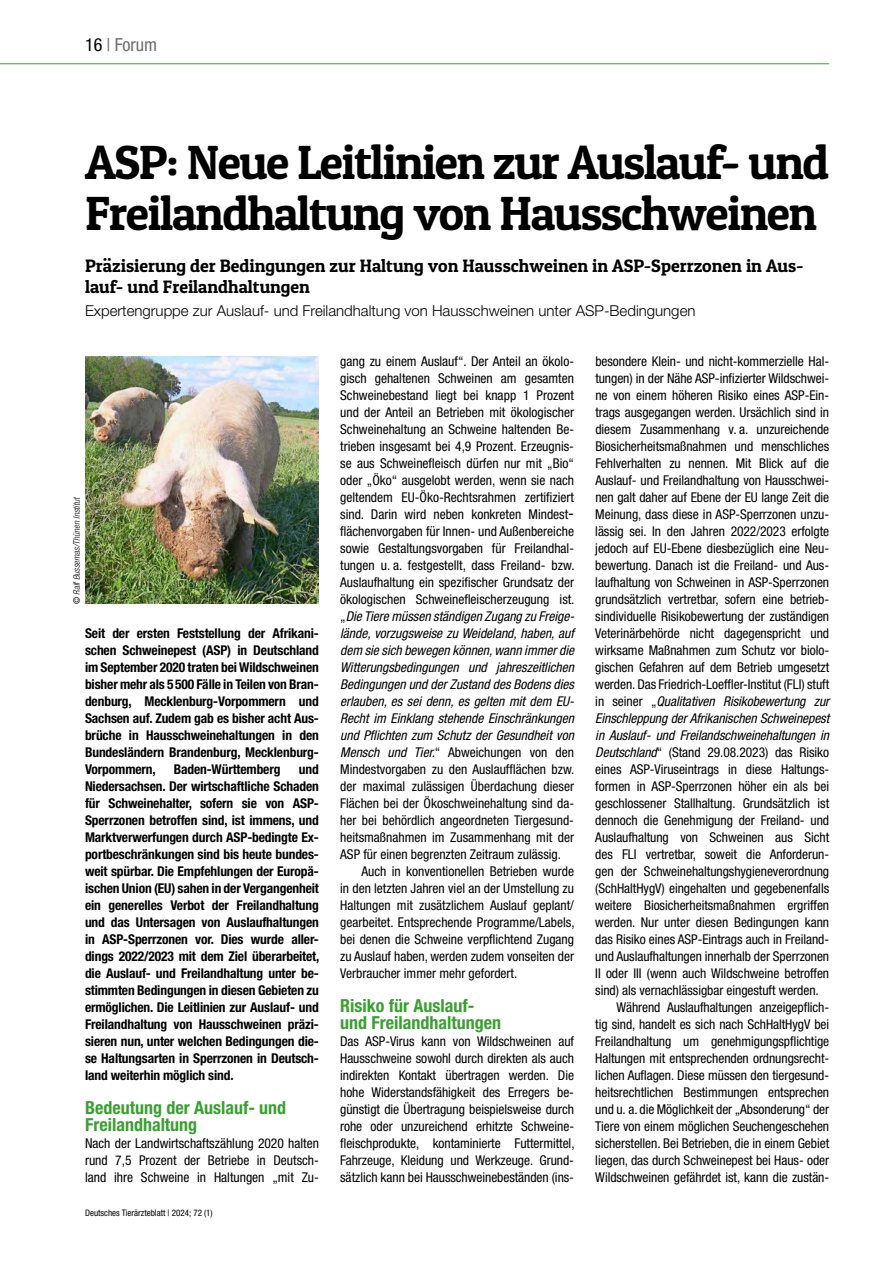
<style>
.page{position:relative;width:893px;height:1263px;background:#fff}
.page>*{position:absolute;margin:0;border:0;box-sizing:border-box;transform-origin:0 0}
.t1{font:48px/51px "Patua One";letter-spacing:-.03em;color:#000}
.t2{font:18px/21.8px "Patua One";color:#000}
.t3{font:700 condensed 18px/17px "Helvetica Neue LT Std";color:#3a9f31}
.t4{font:condensed 18px "Helvetica Neue LT Std";color:#6e6e6e}
.t5{font:300 15px "Helvetica Neue LT Std";color:#000}
.t6{font:condensed 13.5px/17px "Helvetica Neue LT Std";letter-spacing:-.005em;color:#000;text-align:justify}
.t7{font:700 condensed 13.5px/17px "Helvetica Neue LT Std";letter-spacing:-.01em;color:#000;text-align:justify}
.t8{font:italic condensed 13.5px "Helvetica Neue LT Std";letter-spacing:-.005em;color:#000}
.t9{font:condensed 9px "Helvetica Neue LT Std";color:#000}
.t10{font:italic 300 condensed 9px "Helvetica Neue LT Std";color:#000}
.s1{color:#000}
.s2{font-weight:400;font-style:normal}
.s3{font-style:italic}
.s4{font-style:normal}
</style>
<div class="page">
<hr style="left:0;top:63px;width:829px;height:1px;background:#3a9f31">
<img style="left:85px;top:356px;width:234px;height:248px">
<h2 class="t4" style="left:85px;top:34px;width:74px"><span class="s1">16</span> | Forum</h2>
<h1 class="t1" style="left:85px;top:136px;width:746px">ASP: Neue Leitlinien zur Auslauf- und<br>Freilandhaltung von Hausschweinen</h1>
<h2 class="t2" style="left:85px;top:254px;width:720px">Präzisierung der Bedingungen zur Haltung von Hausschweinen in ASP-Sperrzonen in Aus&shy;lauf- und Freilandhaltungen</h2>
<p class="t5" style="left:85px;top:301px;width:612px">Expertengruppe zur Auslauf- und Freilandhaltung von Hausschweinen unter ASP-Bedingungen</p>
<p class="t10" style="left:71px;top:604px;width:109px;rotate:-90deg"><span class="s2">©</span> Ralf Bussemas/Thünen Institut</p>
<p class="t7" style="left:85px;top:624px;width:235px">Seit der ersten Feststellung der Afrikani&shy;schen Schweinepest (ASP) in Deutschland im September 2020 traten bei Wildschweinen bisher mehr als 5500 Fälle in Teilen von Bran&shy;denburg, Mecklenburg-Vorpommern und Sachsen auf. Zudem gab es bisher acht Aus&shy;brüche in Hausschweinehaltungen in den Bundesländern Brandenburg, Mecklenburg-Vorpommern,</p>
<p class="t7" style="left:174px;top:760px;width:108px">Baden-Württemberg</p>
<p class="t7" style="left:85px;top:760px;width:236px;text-align:left;text-indent:214px">und Niedersachsen. Der wirtschaftliche Schaden für Schweinehalter, sofern sie von ASP-Sperrzonen betroffen sind, ist immens, und Marktverwerfungen durch ASP-bedingte Ex&shy;portbeschränkungen sind bis heute bundes&shy;weit spürbar. Die Empfehlungen der Europä&shy;ischen Union (EU) sahen in der Vergangenheit ein generelles Verbot der Freilandhaltung und das Untersagen von Auslaufhaltungen in ASP-Sperrzonen vor. Dies wurde aller&shy;dings 2022/2023 mit dem Ziel überarbeitet, die Auslauf- und Freilandhaltung unter be&shy;stimmten Bedingungen in diesen Gebieten zu ermöglichen. Die Leitlinien zur Auslauf- und Freilandhaltung von Hausschweinen präzi&shy;sieren nun, unter welchen Bedingungen die&shy;se Haltungsarten in Sperrzonen in Deutsch&shy;land weiterhin möglich sind.</p>
<h2 class="t3" style="left:85px;top:1099px;width:203px">Bedeutung der Auslauf- und<br>Freilandhaltung</h2>
<p class="t6" style="left:85px;top:1135px;width:235px">Nach der Landwirtschaftszählung 2020 halten rund 7,5 Prozent der Betriebe in Deutsch&shy;land ihre Schweine in Haltungen „mit Zu-</p>
<p class="t9" style="left:85px;top:1208px;width:129px">Deutsches Tierärzteblatt | 2024; 72 (1)</p>
<p class="t6" style="left:340px;top:352px;width:236px;text-align:left">gang zu einem Auslauf“. Der Anteil an ökolo&shy;gisch gehaltenen Schweinen am gesamten Schweinebestand liegt bei knapp 1 Prozent und der Anteil an Betrieben mit ökologischer Schweinehaltung an Schweine haltenden Be&shy;trieben insgesamt bei 4,9 Prozent. Erzeugnis&shy;se aus Schweinefleisch dürfen nur mit „Bio“ oder „Öko“ ausgelobt werden, wenn sie nach geltendem EU-Öko-Rechtsrahmen zertifiziert sind. Darin wird neben konkreten Mindest&shy;flächenvorgaben für Innen- und Außenbereiche sowie Gestaltungsvorgaben für Freilandhal&shy;tungen u. a. festgestellt, dass Freiland- bzw.<br>Auslaufhaltung ein spezifischer Grundsatz der ökologischen Schweinefleischerzeugung ist. „<span class="s3">Die Tiere müssen ständigen Zugang zu Freige&shy;lände, vorzugsweise zu Weideland, haben, auf dem sie sich bewegen können, wann immer die Witterungsbedingungen und jahreszeitlichen Bedingungen und der Zustand des Bodens dies erlauben, es sei denn, es gelten mit dem EU-Recht im Einklang stehende Einschränkungen und Pflichten zum Schutz der Gesundheit von Mensch und Tier.</span>“ Abweichungen von den Mindestvorgaben zu den Auslaufflächen bzw. der maximal zulässigen Überdachung dieser Flächen bei der Ökoschweinehaltung sind da&shy;her bei behördlich angeordneten Tiergesund&shy;heitsmaßnahmen im Zusammenhang mit der ASP für einen begrenzten Zeitraum zulässig.</p>
<p class="t6" style="left:340px;top:863px;width:236px;text-indent:21px">Auch in konventionellen Betrieben wurde in den letzten Jahren viel an der Umstellung zu Haltungen mit zusätzlichem Auslauf geplant/ gearbeitet. Entsprechende Programme/Labels, bei denen die Schweine verpflichtend Zugang zu Auslauf haben, werden zudem vonseiten der Verbraucher immer mehr gefordert.</p>
<h2 class="t3" style="left:340px;top:997px;width:162px">Risiko für Auslauf&shy;und Freilandhaltungen</h2>
<p class="t6" style="left:340px;top:1033px;width:236px;text-align:left">Das ASP-Virus kann von Wildschweinen auf Hausschweine sowohl durch direkten als auch indirekten Kontakt übertragen werden. Die hohe Widerstandsfähigkeit des Erregers be&shy;günstigt die Übertragung beispielsweise durch rohe oder unzureichend erhitzte Schweine&shy;fleischprodukte, kontaminierte Futtermittel, Fahrzeuge, Kleidung und Werkzeuge. Grund&shy;sätzlich kann bei Hausschweinebeständen (ins-</p>
<p class="t6" style="left:595px;top:352px;width:235px">besondere Klein- und nicht-kommerzielle Hal-</p>
<p class="t6" style="left:595px;top:369px;width:235px">tungen) in der Nähe ASP-infizierter Wildschwei-</p>
<p class="t6" style="left:595px;top:386px;width:235px">ne von einem höheren Risiko eines ASP-Ein-</p>
<p class="t6" style="left:595px;top:403px;width:235px">trags ausgegangen werden. Ursächlich sind in</p>
<p class="t6" style="left:595px;top:420px;width:235px">diesem Zusammenhang v. a. unzureichende</p>
<p class="t6" style="left:595px;top:437px;width:235px">Biosicherheitsmaßnahmen und menschliches</p>
<p class="t6" style="left:595px;top:454px;width:235px">Fehlverhalten zu nennen. Mit Blick auf die</p>
<p class="t6" style="left:595px;top:471px;width:235px">Auslauf- und Freilandhaltung von Hausschwei-</p>
<p class="t6" style="left:595px;top:488px;width:235px">nen galt daher auf Ebene der EU lange Zeit die</p>
<p class="t6" style="left:595px;top:505px;width:235px">Meinung, dass diese in ASP-Sperrzonen unzu-</p>
<p class="t6" style="left:595px;top:522px;width:235px">lässig sei. In den Jahren 2022/2023 erfolgte</p>
<p class="t6" style="left:595px;top:539px;width:235px">jedoch auf EU-Ebene diesbezüglich eine Neu-</p>
<p class="t6" style="left:595px;top:556px;width:235px">bewertung. Danach ist die Freiland- und Aus-</p>
<p class="t6" style="left:595px;top:573px;width:235px">laufhaltung von Schweinen in ASP-Sperrzonen</p>
<p class="t6" style="left:595px;top:590px;width:235px">grundsätzlich vertretbar, sofern eine betrieb-</p>
<p class="t6" style="left:595px;top:608px;width:235px">sindividuelle Risikobewertung der zuständigen</p>
<p class="t6" style="left:595px;top:625px;width:235px">Veterinärbehörde nicht dagegenspricht und</p>
<p class="t6" style="left:595px;top:642px;width:235px">wirksame Maßnahmen zum Schutz vor biolo-</p>
<p class="t6" style="left:595px;top:659px;width:235px">gischen Gefahren auf dem Betrieb umgesetzt</p>
<p class="t6" style="left:595px;top:676px;width:235px">werden. Das Friedrich-Loeffler-Institut (FLI) stuft</p>
<p class="t8" style="left:595px;top:693px;width:235px"><span class="s4">in seiner „</span>Qualitativen Risikobewertung zur</p>
<p class="t8" style="left:595px;top:710px;width:235px">Einschleppung der Afrikanischen Schweinepest</p>
<p class="t8" style="left:595px;top:727px;width:235px">in Auslauf- und Freilandschweinehaltungen in</p>
<p class="t6" style="left:595px;top:744px;width:235px"><span class="s3">Deutschland</span>“ (Stand 29.08.2023) das Risiko</p>
<p class="t6" style="left:595px;top:761px;width:235px">eines ASP-Viruseintrags in diese Haltungs-</p>
<p class="t6" style="left:595px;top:778px;width:235px">formen in ASP-Sperrzonen höher ein als bei</p>
<p class="t6" style="left:595px;top:795px;width:235px">geschlossener Stallhaltung. Grundsätzlich ist</p>
<p class="t6" style="left:595px;top:812px;width:235px">dennoch die Genehmigung der Freiland- und</p>
<p class="t6" style="left:595px;top:829px;width:235px">Auslaufhaltung von Schweinen aus Sicht</p>
<p class="t6" style="left:595px;top:846px;width:234px">des FLI vertretbar, soweit die Anforderun-</p>
<p class="t6" style="left:595px;top:863px;width:235px">gen der Schweinehaltungshygieneverordnung</p>
<p class="t6" style="left:595px;top:880px;width:235px">(SchHaltHygV) eingehalten und gegebenenfalls</p>
<p class="t6" style="left:595px;top:897px;width:235px">weitere Biosicherheitsmaßnahmen ergriffen</p>
<p class="t6" style="left:595px;top:914px;width:235px">werden. Nur unter diesen Bedingungen kann</p>
<p class="t6" style="left:595px;top:931px;width:235px">das Risiko eines ASP-Eintrags auch in Freiland-</p>
<p class="t6" style="left:595px;top:948px;width:235px">und Auslaufhaltungen innerhalb der Sperrzonen</p>
<p class="t6" style="left:595px;top:965px;width:235px">II oder III (wenn auch Wildschweine betroffen</p>
<p class="t6" style="left:595px;top:982px;width:225px">sind) als vernachlässigbar eingestuft werden.</p>
<p class="t6" style="left:617px;top:999px;width:214px">Während Auslaufhaltungen anzeigepflich-</p>
<p class="t6" style="left:595px;top:1016px;width:235px">tig sind, handelt es sich nach SchHaltHygV bei</p>
<p class="t6" style="left:595px;top:1033px;width:235px">Freilandhaltung um genehmigungspflichtige</p>
<p class="t6" style="left:595px;top:1050px;width:235px">Haltungen mit entsprechenden ordnungsrecht-</p>
<p class="t6" style="left:595px;top:1067px;width:235px">lichen Auflagen. Diese müssen den tiergesund-</p>
<p class="t6" style="left:595px;top:1084px;width:235px">heitsrechtlichen Bestimmungen entsprechen</p>
<p class="t6" style="left:595px;top:1101px;width:235px">und u. a. die Möglichkeit der „Absonderung“ der</p>
<p class="t6" style="left:595px;top:1118px;width:235px">Tiere von einem möglichen Seuchengeschehen</p>
<p class="t6" style="left:595px;top:1135px;width:235px">sicherstellen. Bei Betrieben, die in einem Gebiet</p>
<p class="t6" style="left:595px;top:1152px;width:235px">liegen, das durch Schweinepest bei Haus- oder</p>
<p class="t6" style="left:595px;top:1169px;width:235px">Wildschweinen gefährdet ist, kann die zustän-</p>
</div>
